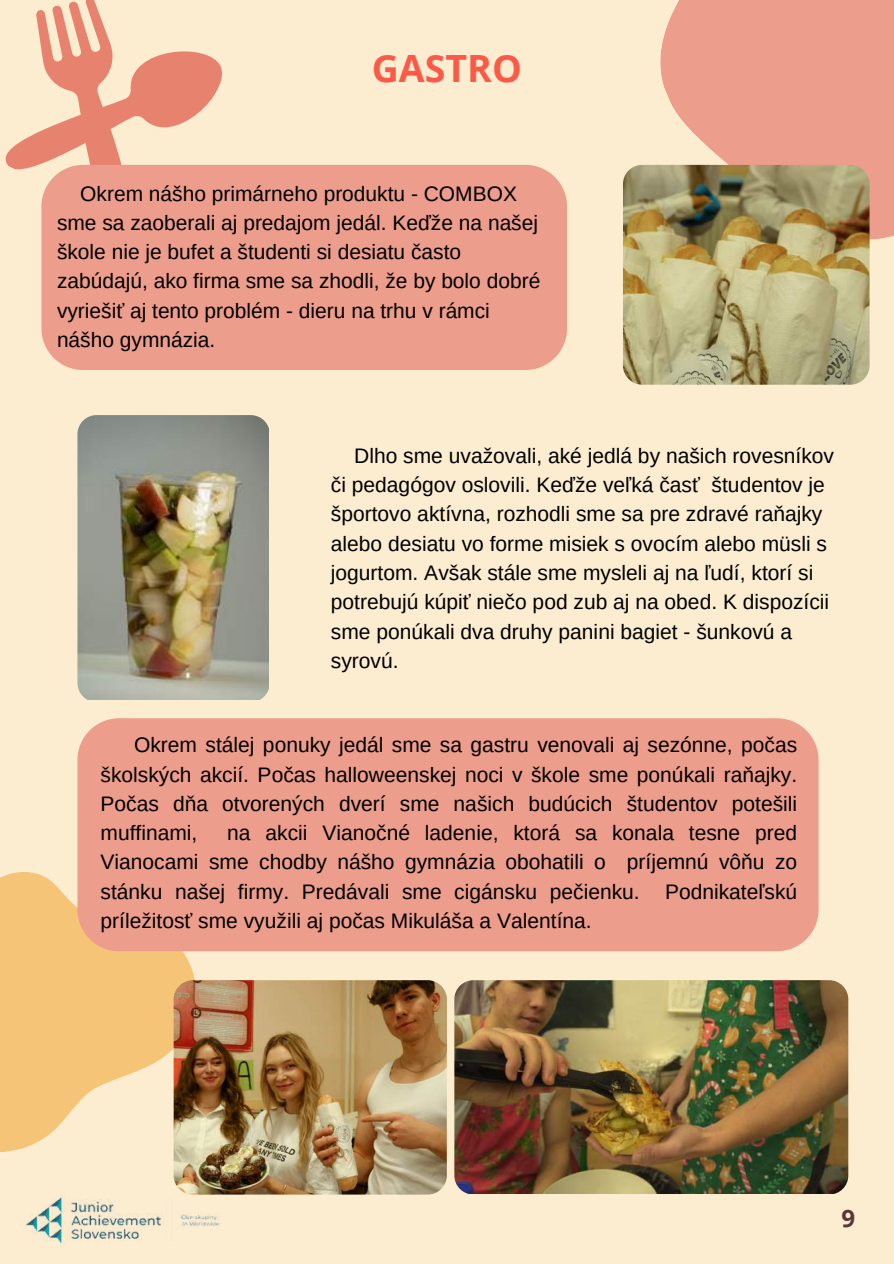
<style>
.page{position:relative;width:894px;height:1264px;background:#fff}
.page>*{position:absolute;margin:0;border:0;box-sizing:border-box;transform-origin:0 0}
.t1{font:700 37.5px "Open Sans";color:#fb5a48}
.t2{font:700 24px "Open Sans";color:#593636}
.t3{font:21px/29.2px "Arimo";color:#000}
</style>
<div class="page">
<div style="left:0;top:0;width:893px;height:1263px;background:#fcecd0"></div>
<svg style="left:5px;top:0;width:217px;height:170px"></svg>
<svg style="left:0;top:872px;width:200px;height:302px;fill:#f6c476"></svg>
<svg style="left:660px;top:0;width:233px;height:253px;fill:#ec9d8b"></svg>
<img style="left:25px;top:1191px;width:195px;height:53px">
<img style="left:622px;top:165px;width:247px;height:220px;border-radius:19px">
<img style="left:77px;top:415px;width:191px;height:284px">
<img style="left:454px;top:980px;width:393px;height:213px;border-radius:19px">
<img style="left:174px;top:980px;width:272px;height:214px;border-radius:19px">
<div style="left:77px;top:718px;width:741px;height:233px;background:#ec9d8b"></div>
<div style="left:41px;top:165px;width:526px;height:205px;background:#ec9d8b"></div>
<h1 class="t1" style="left:371px;top:42px;width:151px">GASTRO</h1>
<p class="t3" style="left:57px;top:179px;width:484px;text-indent:23px">Okrem nášho primárneho produktu - COMBOX sme sa zaoberali aj predajom jedál. Keďže na našej škole nie je bufet a študenti si desiatu často zabúdajú, ako firma sme sa zhodli, že by bolo dobré vyriešiť aj tento problém - dieru na trhu v rámci nášho gymnázia.</p>
<p class="t3" style="left:331px;top:441px;width:504px;text-indent:23px">Dlho sme uvažovali, aké jedlá by našich rovesníkov či pedagógov oslovili. Keďže veľká časť študentov je športovo aktívna, rozhodli sme sa pre zdravé raňajky alebo desiatu vo forme misiek s ovocím alebo müsli s jogurtom. Avšak stále sme mysleli aj na ľudí, ktorí si potrebujú kúpiť niečo pod zub aj na obed. K dispozícii sme ponúkali dva druhy panini bagiet - šunkovú a syrovú.</p>
<p class="t3" style="left:100px;top:730px;width:698px;text-align:justify;text-indent:34px">Okrem stálej ponuky jedál sme sa gastru venovali aj sezónne, počas školských akcií. Počas halloweenskej noci v škole sme ponúkali raňajky.<br>Počas dňa otvorených dverí sme našich budúcich študentov potešili muffinami,</p>
<p class="t3" style="left:100px;top:818px;width:698px;text-align:justify;text-indent:127px">na akcii Vianočné ladenie, ktorá sa konala tesne pred Vianocami sme chodby nášho gymnázia obohatili o príjemnú vôňu zo stánku našej firmy. Predávali sme cigánsku pečienku. Podnikateľskú príležitosť sme využili aj počas Mikuláša a Valentína.</p>
<p class="t2" style="left:841px;top:1201px;width:15px">9</p>
</div>
